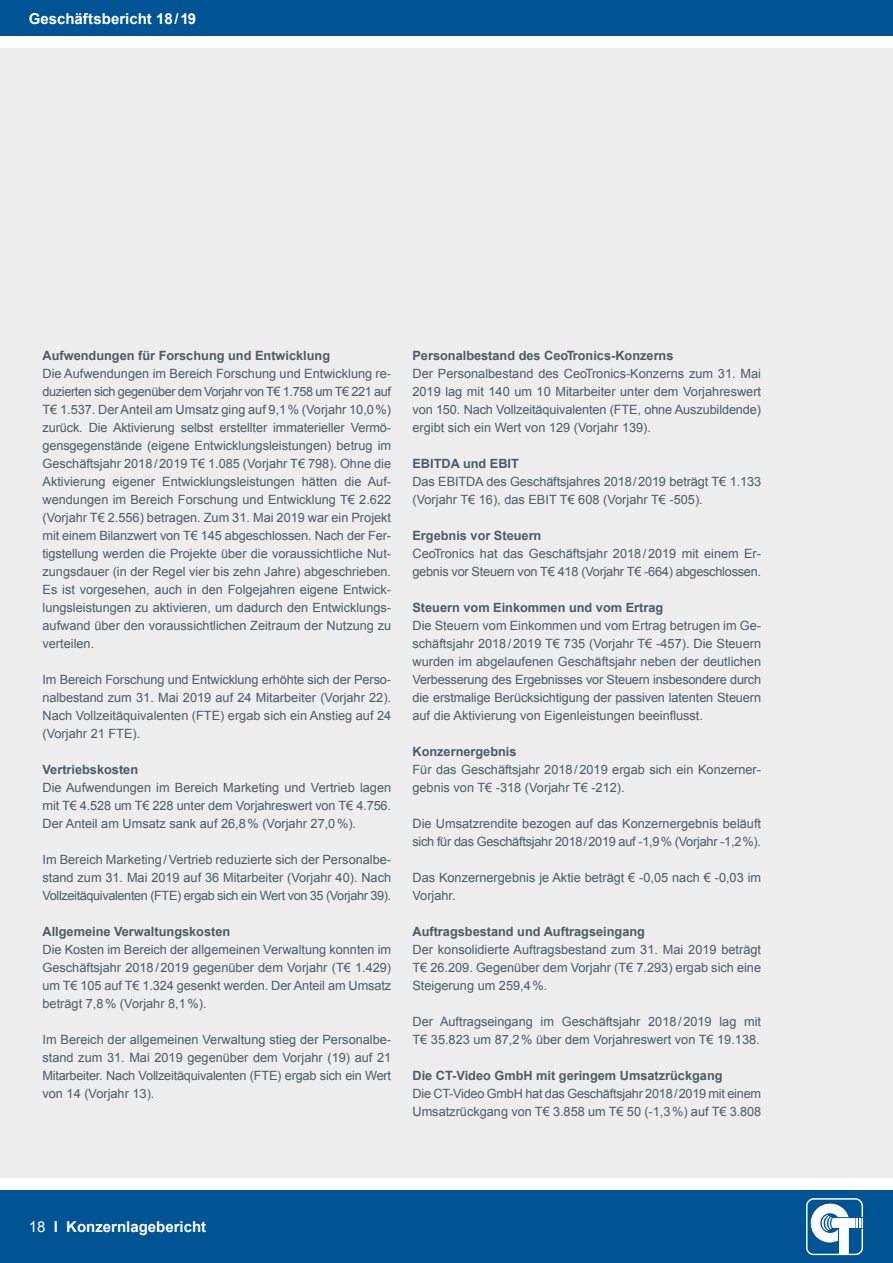
<style>
.page{position:relative;width:893px;height:1263px;background:#fff}
.page>*{position:absolute;margin:0;border:0;box-sizing:border-box;transform-origin:0 0}
.t1{font:700 15px "Arial";color:#fff}
.t2{font:12.75px/18px "Arial";color:#4b5c66;text-align:justify}
.t3{font:700 12.75px "Arial";color:#4b5c66}
.t4{font:12.75px/18px "Arial";letter-spacing:-.02em;color:#4b5c66}
.s1{font-weight:400}
</style>
<div class="page">
<div style="left:0;top:49px;width:893px;height:1129px;background:#ededed"></div>
<div style="left:0;top:0;width:893px;height:36px;background:#005493"></div>
<div style="left:0;top:1191px;width:893px;height:72px;background:#005493"></div>
<svg style="left:806px;top:1198px;width:57px;height:57px"></svg>
<p class="t1" style="left:29px;top:8px;width:169px">Geschäftsbericht 18/19</p>
<p class="t3" style="left:43px;top:347px;width:289px">Aufwendungen für Forschung und Entwicklung</p>
<p class="t2" style="left:43px;top:365px;width:350px">Die Aufwendungen im Bereich Forschung und Entwicklung re&shy;duzierten sich gegenüber dem Vorjahr von T€ 1.758 um T€ 221 auf T€ 1.537. Der Anteil am Umsatz ging auf 9,1% (Vorjahr 10,0%) zurück. Die Aktivierung selbst erstellter immaterieller Vermö&shy;gensgegenstände (eigene Entwicklungsleistungen) betrug im Geschäftsjahr 2018/2019 T€ 1.085 (Vorjahr T€ 798). Ohne die Aktivierung eigener Entwicklungsleistungen hätten die Auf&shy;wendungen im Bereich Forschung und Entwicklung T€ 2.622 (Vorjahr T€ 2.556) betragen. Zum 31. Mai 2019 war ein Projekt mit einem Bilanzwert von T€ 145 abgeschlossen. Nach der Fer&shy;tigstellung werden die Projekte über die voraussichtliche Nut&shy;zungsdauer (in der Regel vier bis zehn Jahre) abgeschrieben.<br>Es ist vorgesehen, auch in den Folgejahren eigene Entwick&shy;lungsleistungen zu aktivieren, um dadurch den Entwicklungs&shy;aufwand über den voraussichtlichen Zeitraum der Nutzung zu verteilen.</p>
<p class="t2" style="left:43px;top:671px;width:350px">Im Bereich Forschung und Entwicklung erhöhte sich der Perso&shy;nalbestand zum 31. Mai 2019 auf 24 Mitarbeiter (Vorjahr 22).<br>Nach Vollzeitäquivalenten (FTE) ergab sich ein Anstieg auf 24 (Vorjahr 21 FTE).</p>
<p class="t3" style="left:43px;top:761px;width:97px">Vertriebskosten</p>
<p class="t2" style="left:43px;top:779px;width:350px">Die Aufwendungen im Bereich Marketing und Vertrieb lagen mit T€ 4.528 um T€ 228 unter dem Vorjahreswert von T€ 4.756.<br>Der Anteil am Umsatz sank auf 26,8% (Vorjahr 27,0%).</p>
<p class="t2" style="left:43px;top:851px;width:350px">Im Bereich Marketing/Vertrieb reduzierte sich der Personalbe&shy;stand zum 31. Mai 2019 auf 36 Mitarbeiter (Vorjahr 40). Nach Vollzeitäquivalenten (FTE) ergab sich ein Wert von 35 (Vorjahr 39).</p>
<p class="t3" style="left:43px;top:923px;width:189px">Allgemeine Verwaltungskosten</p>
<p class="t2" style="left:43px;top:941px;width:350px">Die Kosten im Bereich der allgemeinen Verwaltung konnten im Geschäftsjahr 2018/2019 gegenüber dem Vorjahr (T€ 1.429) um T€ 105 auf T€ 1.324 gesenkt werden. Der Anteil am Umsatz beträgt 7,8% (Vorjahr 8,1%).</p>
<p class="t2" style="left:43px;top:1031px;width:350px">Im Bereich der allgemeinen Verwaltung stieg der Personalbe&shy;stand zum 31. Mai 2019 gegenüber dem Vorjahr (19) auf 21<br>Mitarbeiter. Nach Vollzeitäquivalenten (FTE) ergab sich ein Wert von 14 (Vorjahr 13).</p>
<p class="t3" style="left:412px;top:347px;width:263px">Personalbestand des CeoTronics-Konzerns</p>
<p class="t2" style="left:412px;top:365px;width:350px">Der Personalbestand des CeoTronics-Konzerns zum 31. Mai 2019 lag mit 140 um 10 Mitarbeiter unter dem Vorjahreswert von 150. Nach Vollzeitäquivalenten (FTE, ohne Auszubildende) ergibt sich ein Wert von 129 (Vorjahr 139).</p>
<p class="t3" style="left:412px;top:455px;width:108px">EBITDA und EBIT</p>
<p class="t2" style="left:412px;top:473px;width:350px">Das EBITDA des Geschäftsjahres 2018/2019 beträgt T€ 1.133 (Vorjahr T€ 16), das EBIT T€ 608 (Vorjahr T€ -505).</p>
<p class="t3" style="left:412px;top:527px;width:130px">Ergebnis vor Steuern</p>
<p class="t4" style="left:412px;top:545px;width:350px">CeoTronics hat das Geschäftsjahr 2018/2019 mit einem Er&shy;gebnis vor Steuern von T€ 418 (Vorjahr T€ -664) abgeschlossen.</p>
<p class="t3" style="left:412px;top:599px;width:252px">Steuern vom Einkommen und vom Ertrag</p>
<p class="t2" style="left:412px;top:617px;width:350px">Die Steuern vom Einkommen und vom Ertrag betrugen im Ge&shy;schäftsjahr 2018/2019 T€ 735 (Vorjahr T€ -457). Die Steuern wurden im abgelaufenen Geschäftsjahr neben der deutlichen Verbesserung des Ergebnisses vor Steuern insbesondere durch die erstmalige Berücksichtigung der passiven latenten Steuern auf die Aktivierung von Eigenleistungen beeinflusst.</p>
<p class="t3" style="left:412px;top:743px;width:106px">Konzernergebnis</p>
<p class="t2" style="left:412px;top:761px;width:350px">Für das Geschäftsjahr 2018/2019 ergab sich ein Konzerner&shy;gebnis von T€ -318 (Vorjahr T€ -212).</p>
<p class="t2" style="left:412px;top:815px;width:350px">Die Umsatzrendite bezogen auf das Konzernergebnis beläuft sich für das Geschäftsjahr 2018/2019 auf -1,9% (Vorjahr -1,2%).</p>
<p class="t2" style="left:412px;top:869px;width:350px">Das Konzernergebnis je Aktie beträgt € -0,05 nach € -0,03 im<br>Vorjahr.</p>
<p class="t3" style="left:412px;top:923px;width:234px">Auftragsbestand und Auftragseingang</p>
<p class="t2" style="left:412px;top:941px;width:350px">Der konsolidierte Auftragsbestand zum 31. Mai 2019 beträgt T€ 26.209. Gegenüber dem Vorjahr (T€ 7.293) ergab sich eine Steigerung um 259,4%.</p>
<p class="t2" style="left:412px;top:1013px;width:350px">Der Auftragseingang im Geschäftsjahr 2018/2019 lag mit<br>T€ 35.823 um 87,2% über dem Vorjahreswert von T€ 19.138.</p>
<p class="t3" style="left:412px;top:1067px;width:312px">Die CT-Video GmbH mit geringem Umsatzrückgang</p>
<p class="t4" style="left:412px;top:1085px;width:350px">Die CT-Video GmbH hat das Geschäftsjahr 2018/2019 mit einem<br>Umsatzrückgang von T€ 3.858 um T€ 50 (-1,3%) auf T€ 3.808</p>
<p class="t1" style="left:29px;top:1217px;width:179px"><span class="s1">18</span> I Konzernlagebericht</p>
</div>
